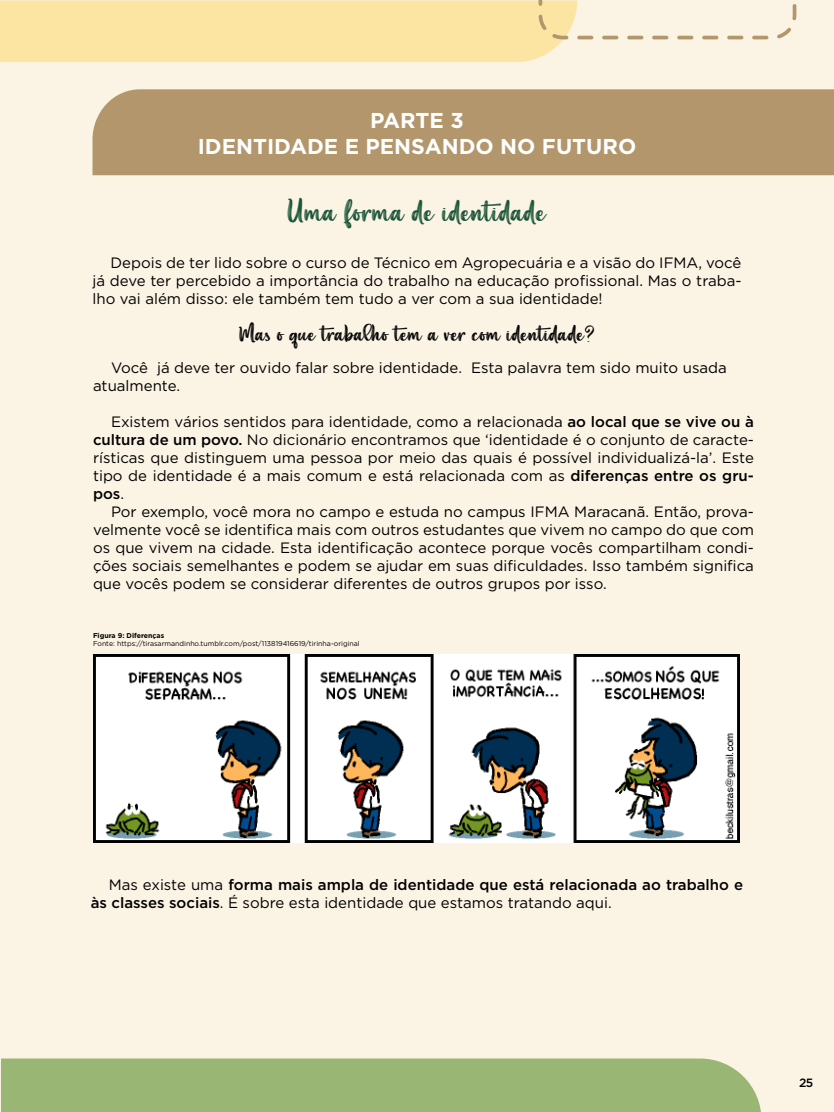
<style>
.page{position:relative;width:834px;height:1112px;background:#fbf3e4}
.page>*{position:absolute;margin:0;border:0;box-sizing:border-box;transform-origin:0 0}
.t1{font:24px "Aesthetic Violet";color:#1b5538}
.t2{font:700 21.5px/25.8px "Gotham";color:#fcffff;text-align:center}
.t3{font:18px "Aesthetic Violet";color:#000}
.t4{font:15px/18px "Gotham";color:#000;text-align:justify}
.t5{font:500 15px/18px "Gotham";color:#000}
.t6{font:500 12px "Gotham";color:#000}
.t7{font:7px "Gotham";color:#000}
.t8{font:700 7px "Gotham";color:#000}
.s1{font-weight:500}
.s2{font-weight:400}
</style>
<div class="page">
<div style="left:1px;top:1059px;width:760px;height:53px;background:#99b674"></div>
<svg style="left:0;top:0;width:796px;height:62px"></svg>
<div style="left:92px;top:89px;width:742px;height:86px;background:#b3966b"></div>
<img style="left:93px;top:655px;width:646px;height:188px">
<h2 class="t2" style="left:198px;top:108px;width:440px">PARTE 3<br>IDENTIDADE E PENSANDO NO FUTURO</h2>
<h1 class="t1" style="left:288px;top:197px;width:260px">Uma forma de identidade</h1>
<p class="t4" style="left:92px;top:253px;width:651px;text-indent:18px">Depois de ter lido sobre o curso de Técnico em Agropecuária e a visão do IFMA, você já deve ter percebido a importância do trabalho na educação profissional. Mas o traba&shy;lho vai além disso: ele também tem tudo a ver com a sua identidade!</p>
<p class="t3" style="left:239px;top:323px;width:357px">Mas o que trabalho tem a ver com identidade?</p>
<p class="t4" style="left:93px;top:358px;width:635px;text-indent:18px">Você já deve ter ouvido falar sobre identidade. Esta palavra tem sido muito usada atualmente.</p>
<p class="t4" style="left:93px;top:412px;width:663px;text-indent:18px">Existem vários sentidos para identidade, como a relacionada <span class="s1">ao local que se vive ou à cultura de um povo.</span> No dicionário encontramos que ‘identidade é o conjunto de caracte&shy;rísticas que distinguem uma pessoa por meio das quais é possível individualizá-la’. Este tipo de identidade é a mais comum e está relacionada com as <span class="s1">diferenças entre os gru&shy;pos</span>.</p>
<p class="t4" style="left:93px;top:502px;width:663px;text-indent:18px">Por exemplo, você mora no campo e estuda no campus IFMA Maracanã. Então, prova&shy;velmente você se identifica mais com outros estudantes que vivem no campo do que com os que vivem na cidade. Esta identificação acontece porque vocês compartilham condi&shy;ções sociais semelhantes e podem se ajudar em suas dificuldades. Isso também significa que vocês podem se considerar diferentes de outros grupos por isso.</p>
<p class="t8" style="left:93px;top:631px;width:73px">Figura 9: Diferenças</p>
<p class="t7" style="left:93px;top:639px;width:268px">Fonte: https://tirasarmandinho.tumblr.com/post/113819416619/tirinha-original</p>
<p class="t5" style="left:91px;top:876px;width:654px;text-indent:18px"><span class="s2">Mas existe uma</span> forma mais ampla de identidade que está relacionada ao trabalho e às classes sociais<span class="s2">. É sobre esta identidade que estamos tratando aqui.</span></p>
<p class="t6" style="left:799px;top:1075px;width:16px">25</p>
</div>
